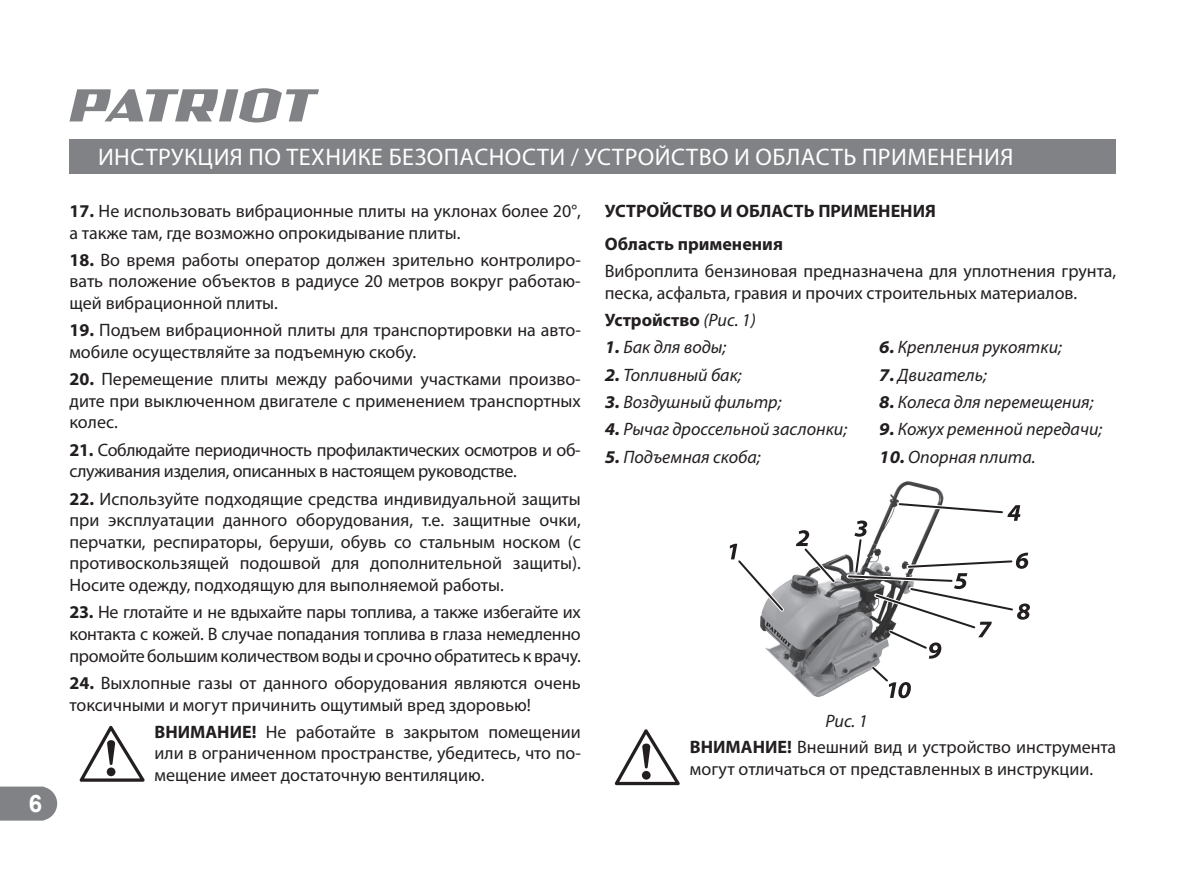
<style>
.page{position:relative;width:1183px;height:869px;background:#fff}
.page>*{position:absolute;margin:0;border:0;box-sizing:border-box;transform-origin:0 0}
.t1{font:24px "Myriad Pro";letter-spacing:.02em;color:#fff}
.t2{font:700 24px "Arial";color:#fff}
.t3{font:18px/21.6px "Myriad Pro";color:#231f20}
.t4{font:italic 18px "Myriad Pro";color:#231f20}
.t5{font:18px/21.6px "Myriad Pro";letter-spacing:-.02em;color:#231f20}
.t6{font:700 18px/33px "Myriad Pro";color:#231f20}
.s1{font-weight:700}
.s2{font-weight:400;font-style:italic}
.s3{font-weight:700;font-stretch:semi-expanded}
</style>
<div class="page">
<svg style="left:0;top:786px;width:57px;height:34px;background:#898b8d"></svg>
<svg style="left:69px;top:88px;width:250px;height:34px"></svg>
<div style="left:69px;top:139px;width:1047px;height:34px;background:#808285"></div>
<img style="left:729px;top:481px;width:215px;height:218px">
<svg style="left:614px;top:729px;width:66px;height:56px"></svg>
<svg style="left:730px;top:543px;width:57px;height:72px"></svg>
<svg style="left:796px;top:500px;width:234px;height:198px"></svg>
<svg style="left:79px;top:725px;width:66px;height:56px"></svg>
<h1 class="t2" style="left:29px;top:787px;width:15px">6</h1>
<h1 class="t1" style="left:98px;top:142px;width:917px">ИНСТРУКЦИЯ ПО ТЕХНИКЕ БЕЗОПАСНОСТИ / УСТРОЙСТВО И ОБЛАСТЬ ПРИМЕНЕНИЯ</h1>
<p class="t3" style="left:69px;top:200px;width:513px"><span class="s1">17.</span> Не использовать вибрационные плиты на уклонах более 20°, а также там, где возможно опрокидывание плиты.</p>
<p class="t3" style="left:69px;top:249px;width:513px;text-align:justify"><span class="s1">18.</span> Во время работы оператор должен зрительно контролиро&shy;вать положение объектов в радиусе 20 метров вокруг работаю&shy;щей вибрационной плиты.</p>
<p class="t3" style="left:69px;top:319px;width:513px"><span class="s1">19.</span> Подъем вибрационной плиты для транспортировки на авто&shy;мобиле осуществляйте за подъемную скобу.</p>
<p class="t3" style="left:69px;top:368px;width:513px;text-align:justify"><span class="s1">20.</span> Перемещение плиты между рабочими участками произво&shy;дите при выключенном двигателе с применением транспортных колес.</p>
<p class="t5" style="left:69px;top:438px;width:513px"><span class="s1">21.</span> Соблюдайте периодичность профилактических осмотров и об&shy;служивания изделия, описанных в настоящем руководстве.</p>
<p class="t3" style="left:69px;top:487px;width:513px;text-align:justify"><span class="s1">22.</span> Используйте подходящие средства индивидуальной защиты при эксплуатации данного оборудования, т.е. защитные очки, перчатки, респираторы, беруши, обувь со стальным носком (с противоскользящей подошвой для дополнительной защиты).<br>Носите одежду, подходящую для выполняемой работы.</p>
<p class="t3" style="left:69px;top:601px;width:513px;text-align:justify"><span class="s1">23.</span> Не глотайте и не вдыхайте пары топлива, а также избегайте их контакта с кожей. В случае попадания топлива в глаза немедленно промойте большим количеством воды и срочно обратитесь к врачу.</p>
<p class="t3" style="left:69px;top:671px;width:513px"><span class="s1">24.</span> Выхлопные газы от данного оборудования являются очень токсичными и могут причинить ощутимый вред здоровью!</p>
<p class="t3" style="left:154px;top:720px;width:428px;text-align:justify"><span class="s1">ВНИМАНИЕ!</span> Не работайте в закрытом помещении или в ограниченном пространстве, убедитесь, что по&shy;мещение имеет достаточную вентиляцию.</p>
<p class="t6" style="left:605px;top:194px;width:332px">УСТРОЙСТВО И ОБЛАСТЬ ПРИМЕНЕНИЯ<br>Область применения</p>
<p class="t3" style="left:605px;top:260px;width:513px">Виброплита бензиновая предназначена для уплотнения грунта, песка, асфальта, гравия и прочих строительных материалов.</p>
<p class="t6" style="left:605px;top:304px;width:152px">Устройство <span class="s2">(Рис. 1)</span></p>
<p class="t4" style="left:605px;top:336px;width:123px"><span class="s3">1.</span> Бак для воды;</p>
<p class="t4" style="left:605px;top:363px;width:138px"><span class="s3">2.</span> Топливный бак;</p>
<p class="t4" style="left:605px;top:391px;width:178px"><span class="s3">3.</span> Воздушный фильтр;</p>
<p class="t4" style="left:605px;top:418px;width:244px"><span class="s3">4.</span> Рычаг дроссельной заслонки;</p>
<p class="t4" style="left:605px;top:445px;width:157px"><span class="s3">5.</span> Подъемная скоба;</p>
<p class="t4" style="left:879px;top:336px;width:184px"><span class="s3">6.</span> Крепления рукоятки;</p>
<p class="t4" style="left:879px;top:363px;width:109px"><span class="s3">7.</span> Двигатель;</p>
<p class="t4" style="left:879px;top:391px;width:216px"><span class="s3">8.</span> Колеса для перемещения;</p>
<p class="t4" style="left:879px;top:418px;width:224px"><span class="s3">9.</span> Кожух ременной передачи;</p>
<p class="t4" style="left:879px;top:445px;width:158px"><span class="s3">10.</span> Опорная плита.</p>
<p class="t4" style="left:825px;top:709px;width:44px">Рис. 1</p>
<p class="t3" style="left:690px;top:736px;width:428px"><span class="s1">ВНИМАНИЕ!</span> Внешний вид и устройство инструмента могут отличаться от представленных в инструкции.</p>
</div>
